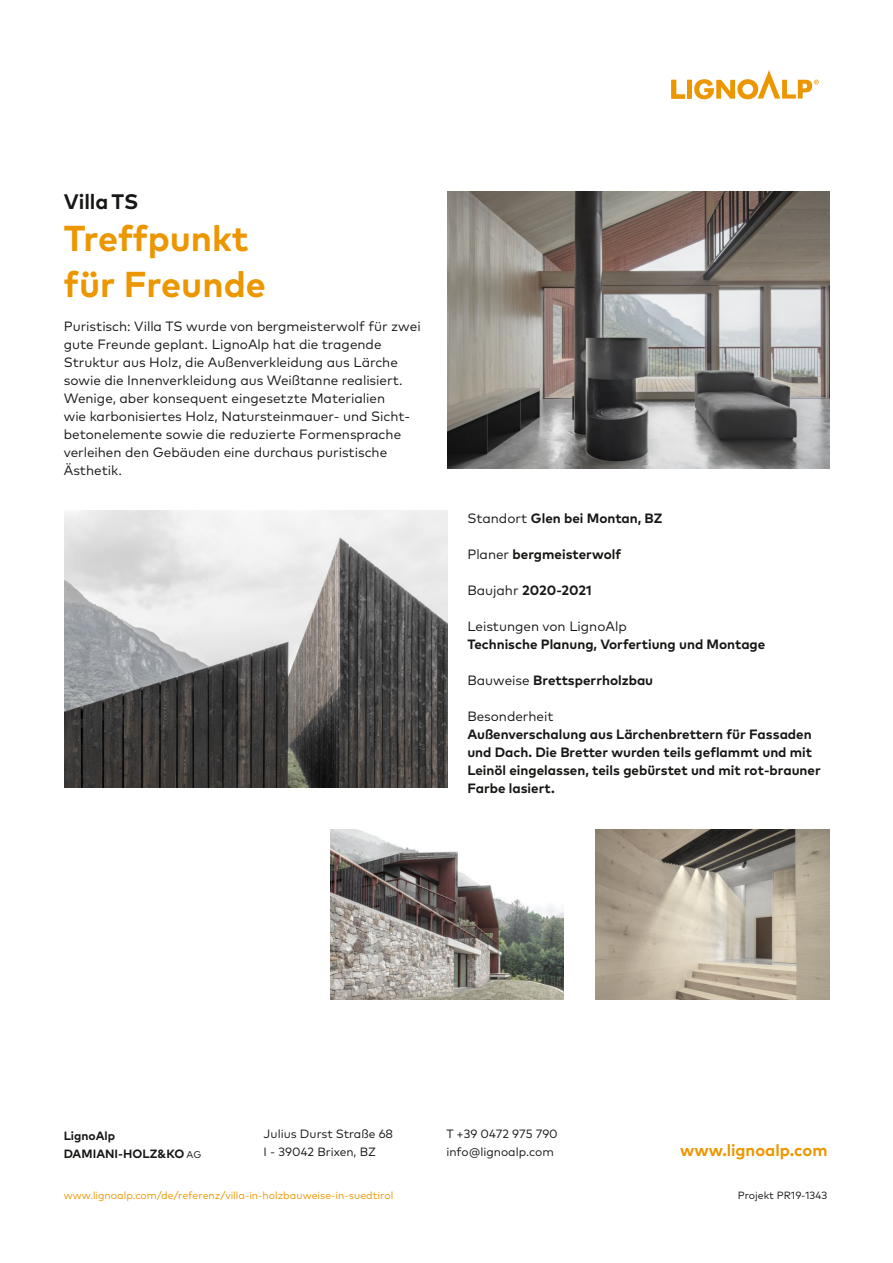
<style>
.page{position:relative;width:893px;height:1263px;background:#fff}
.page>*{position:absolute;margin:0;border:0;box-sizing:border-box;transform-origin:0 0}
.t1{font:700 36px/45.6px "Mark Pro";color:#ec9600}
.t2{font:700 21px "Mark Pro";letter-spacing:-.005em;color:#181715}
.t3{font:700 16.5px "Mark Pro";color:#ec9600}
.t4{font:13.5px/18px "Mark Pro";letter-spacing:-.005em;color:#181715}
.t5{font:700 13.5px/18px "Mark Pro";color:#181715}
.t6{font:12px/18px "Mark Pro";color:#181715}
.t7{font:700 12px/18px "Mark Pro";color:#181715}
.t8{font:10.5px "Mark Pro";letter-spacing:-.005em;color:#ec9600}
.t9{font:10.5px "Mark Pro";color:#181715}
.s1{font-weight:400}
.s2{font-weight:400;font-size:9.75px}
</style>
<div class="page">
<svg style="left:671px;top:70px;width:148px;height:29px"></svg>
<img style="left:596px;top:830px;width:234px;height:170px">
<img style="left:64px;top:511px;width:383px;height:276px">
<img style="left:330px;top:830px;width:234px;height:170px">
<img style="left:447px;top:192px;width:383px;height:276px">
<h2 class="t2" style="left:64px;top:192px;width:76px">Villa TS</h2>
<h1 class="t1" style="left:64px;top:218px;width:204px">Treffpunkt für Freunde</h1>
<p class="t4" style="left:64px;top:318px;width:358px">Puristisch: Villa TS wurde von bergmeisterwolf für zwei gute Freunde geplant. LignoAlp hat die tragende Struktur aus Holz, die Außenverkleidung aus Lärche sowie die Innenverkleidung aus Weißtanne realisiert.<br>Wenige, aber konsequent eingesetzte Materialien<br>wie karbonisiertes Holz, Natursteinmauer- und Sicht‐ betonelemente sowie die reduzierte Formensprache verleihen den Gebäuden eine durchaus puristische Ästhetik.</p>
<p class="t5" style="left:467px;top:510px;width:197px"><span class="s1">Standort</span> Glen bei Montan, BZ</p>
<p class="t5" style="left:467px;top:546px;width:155px"><span class="s1">Planer</span> bergmeisterwolf</p>
<p class="t5" style="left:467px;top:582px;width:126px"><span class="s1">Baujahr</span> 2020-2021</p>
<p class="t4" style="left:467px;top:618px;width:161px">Leistungen von LignoAlp</p>
<p class="t5" style="left:467px;top:636px;width:300px">Technische Planung, Vorfertiung und Montage</p>
<p class="t5" style="left:467px;top:672px;width:187px"><span class="s1">Bauweise</span> Brettsperrholzbau</p>
<p class="t4" style="left:467px;top:708px;width:88px">Besonderheit</p>
<p class="t5" style="left:467px;top:726px;width:355px">Außenverschalung aus Lärchenbrettern für Fassaden und Dach. Die Bretter wurden teils geflammt und mit Leinöl eingelassen, teils gebürstet und mit rot-brauner Farbe lasiert.</p>
<p class="t7" style="left:64px;top:1127px;width:139px">LignoAlp<br>DAMIANI-HOLZ&amp;KO <span class="s2">AG</span></p>
<p class="t6" style="left:264px;top:1126px;width:131px">Julius Durst Straße 68<br>I - 39042 Brixen, BZ</p>
<p class="t6" style="left:446px;top:1126px;width:113px">T +39 0472 975 790 info@lignoalp.com</p>
<p class="t8" style="left:64px;top:1191px;width:331px">www.lignoalp.com/de/referenz/villa-in-holzbauweise-in-suedtirol</p>
<p class="t3" style="left:680px;top:1143px;width:149px">www.lignoalp.com</p>
<p class="t9" style="left:738px;top:1191px;width:91px">Projekt PR19-1343</p>
</div>
